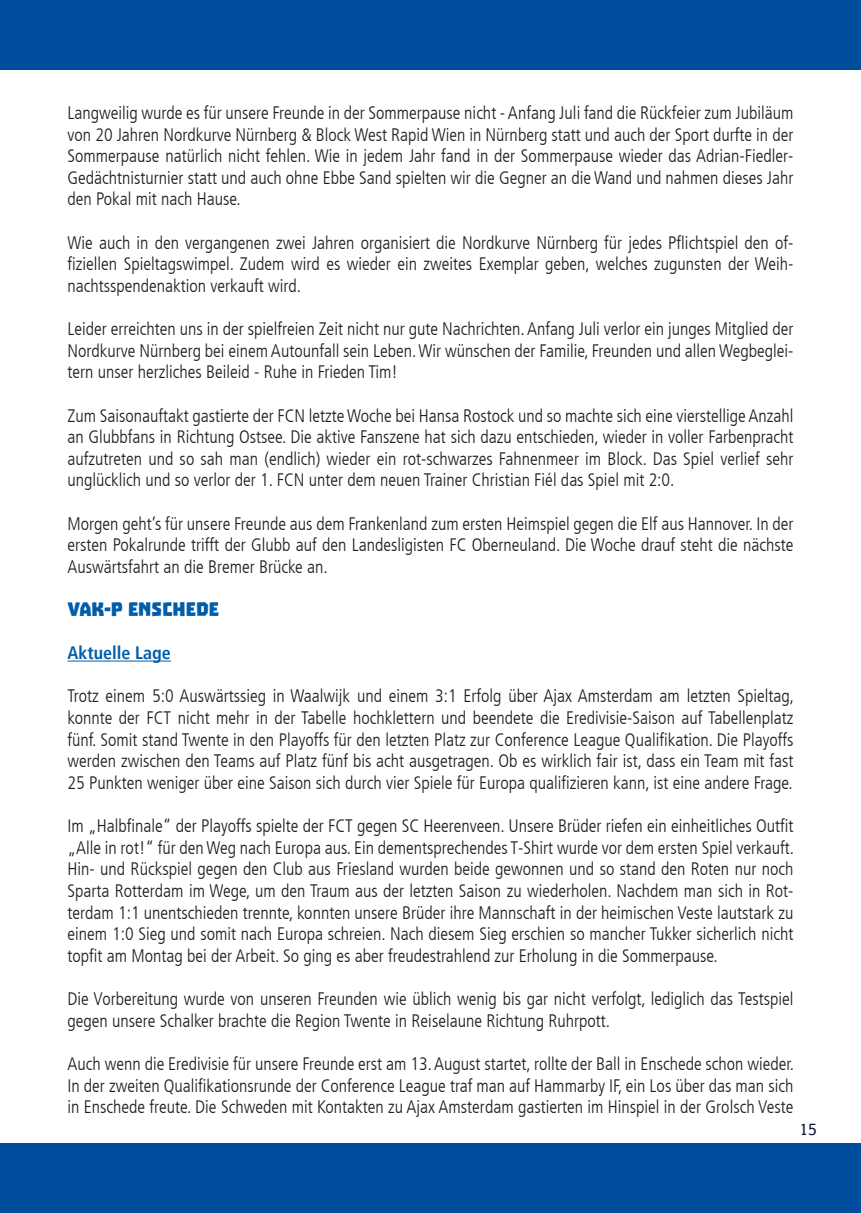
<style>
.page{position:relative;width:861px;height:1213px;background:#fff}
.page>*{position:absolute;margin:0;border:0;box-sizing:border-box;transform-origin:0 0}
._02_Headline_Rubriken{font:22px "Troika";color:#005da9}
._01_Fliestext{font:300 condensed 18px/21.6px "Frutiger LT";color:#1d1d1b;text-align:justify}
._03_Subheadline_Rubriken{font:700 condensed 18px "Frutiger LT";color:#005da9}
.t1{font:16px "Steinem";color:#131940}
</style>
<div class="page">
<hr style="left:68px;top:660px;width:103px;height:1px;background:#005da9">
<div style="left:0;top:1143px;width:11px;height:69px;background:#004d9d"></div>
<div style="left:11px;top:0;width:850px;height:69px;background:#004d9d"></div>
<div style="left:11px;top:1142px;width:850px;height:70px;background:#004d9d"></div>
<div style="left:0;top:0;width:11px;height:69px;background:#004d9d"></div>
<p class="_01_Fliestext" style="left:68px;top:102px;width:727px">Langweilig wurde es für unsere Freunde in der Sommerpause nicht - Anfang Juli fand die Rückfeier zum Jubiläum von 20 Jahren Nordkurve Nürnberg &amp; Block West Rapid Wien in Nürnberg statt und auch der Sport durfte in der Sommerpause natürlich nicht fehlen. Wie in jedem Jahr fand in der Sommerpause wieder das Adrian-Fiedler-Gedächtnisturnier statt und auch ohne Ebbe Sand spielten wir die Gegner an die Wand und nahmen dieses Jahr den Pokal mit nach Hause.</p>
<p class="_01_Fliestext" style="left:68px;top:232px;width:727px">Wie auch in den vergangenen zwei Jahren organisiert die Nordkurve Nürnberg für jedes Pflichtspiel den of&shy;fiziellen Spieltagswimpel. Zudem wird es wieder ein zweites Exemplar geben, welches zugunsten der Weih&shy;nachtsspendenaktion verkauft wird.</p>
<p class="_01_Fliestext" style="left:68px;top:318px;width:727px">Leider erreichten uns in der spielfreien Zeit nicht nur gute Nachrichten. Anfang Juli verlor ein junges Mitglied der Nordkurve Nürnberg bei einem Autounfall sein Leben. Wir wünschen der Familie, Freunden und allen Wegbeglei&shy;tern unser herzliches Beileid - Ruhe in Frieden Tim!</p>
<p class="_01_Fliestext" style="left:68px;top:404px;width:727px">Zum Saisonauftakt gastierte der FCN letzte Woche bei Hansa Rostock und so machte sich eine vierstellige Anzahl an Glubbfans in Richtung Ostsee. Die aktive Fanszene hat sich dazu entschieden, wieder in voller Farbenpracht aufzutreten und so sah man (endlich) wieder ein rot-schwarzes Fahnenmeer im Block. Das Spiel verlief sehr unglücklich und so verlor der 1. FCN unter dem neuen Trainer Christian Fiél das Spiel mit 2:0.</p>
<p class="_01_Fliestext" style="left:68px;top:512px;width:727px">Morgen geht’s für unsere Freunde aus dem Frankenland zum ersten Heimspiel gegen die Elf aus Hannover. In der ersten Pokalrunde trifft der Glubb auf den Landesligisten FC Oberneuland. Die Woche drauf steht die nächste Auswärtsfahrt an die Bremer Brücke an.</p>
<p class="_02_Headline_Rubriken" style="left:68px;top:596px;width:153px">VAK-P ENSCHEDE</p>
<p class="_03_Subheadline_Rubriken" style="left:68px;top:642px;width:105px">Aktuelle Lage</p>
<p class="_01_Fliestext" style="left:68px;top:685px;width:728px">Trotz einem 5:0 Auswärtssieg in Waalwijk und einem 3:1 Erfolg über Ajax Amsterdam am letzten Spieltag, konnte der FCT nicht mehr in der Tabelle hochklettern und beendete die Eredivisie-Saison auf Tabellenplatz fünf. Somit stand Twente in den Playoffs für den letzten Platz zur Conference League Qualifikation. Die Playoffs werden zwischen den Teams auf Platz fünf bis acht ausgetragen. Ob es wirklich fair ist, dass ein Team mit fast 25 Punkten weniger über eine Saison sich durch vier Spiele für Europa qualifizieren kann, ist eine andere Frage.</p>
<p class="_01_Fliestext" style="left:68px;top:815px;width:728px">Im „Halbfinale“ der Playoffs spielte der FCT gegen SC Heerenveen. Unsere Brüder riefen ein einheitliches Outfit „Alle in rot!“ für den Weg nach Europa aus. Ein dementsprechendes T-Shirt wurde vor dem ersten Spiel verkauft.<br>Hin- und Rückspiel gegen den Club aus Friesland wurden beide gewonnen und so stand den Roten nur noch Sparta Rotterdam im Wege, um den Traum aus der letzten Saison zu wiederholen. Nachdem man sich in Rot&shy;terdam 1:1 unentschieden trennte, konnten unsere Brüder ihre Mannschaft in der heimischen Veste lautstark zu einem 1:0 Sieg und somit nach Europa schreien. Nach diesem Sieg erschien so mancher Tukker sicherlich nicht topfit am Montag bei der Arbeit. So ging es aber freudestrahlend zur Erholung in die Sommerpause.</p>
<p class="_01_Fliestext" style="left:68px;top:988px;width:727px">Die Vorbereitung wurde von unseren Freunden wie üblich wenig bis gar nicht verfolgt, lediglich das Testspiel gegen unsere Schalker brachte die Region Twente in Reiselaune Richtung Ruhrpott.</p>
<p class="_01_Fliestext" style="left:68px;top:1052px;width:728px">Auch wenn die Eredivisie für unsere Freunde erst am 13. August startet, rollte der Ball in Enschede schon wieder.<br>In der zweiten Qualifikationsrunde der Conference League traf man auf Hammarby IF, ein Los über das man sich in Enschede freute. Die Schweden mit Kontakten zu Ajax Amsterdam gastierten im Hinspiel in der Grolsch Veste</p>
<p class="t1" style="left:799px;top:1120px;width:19px">15</p>
</div>
